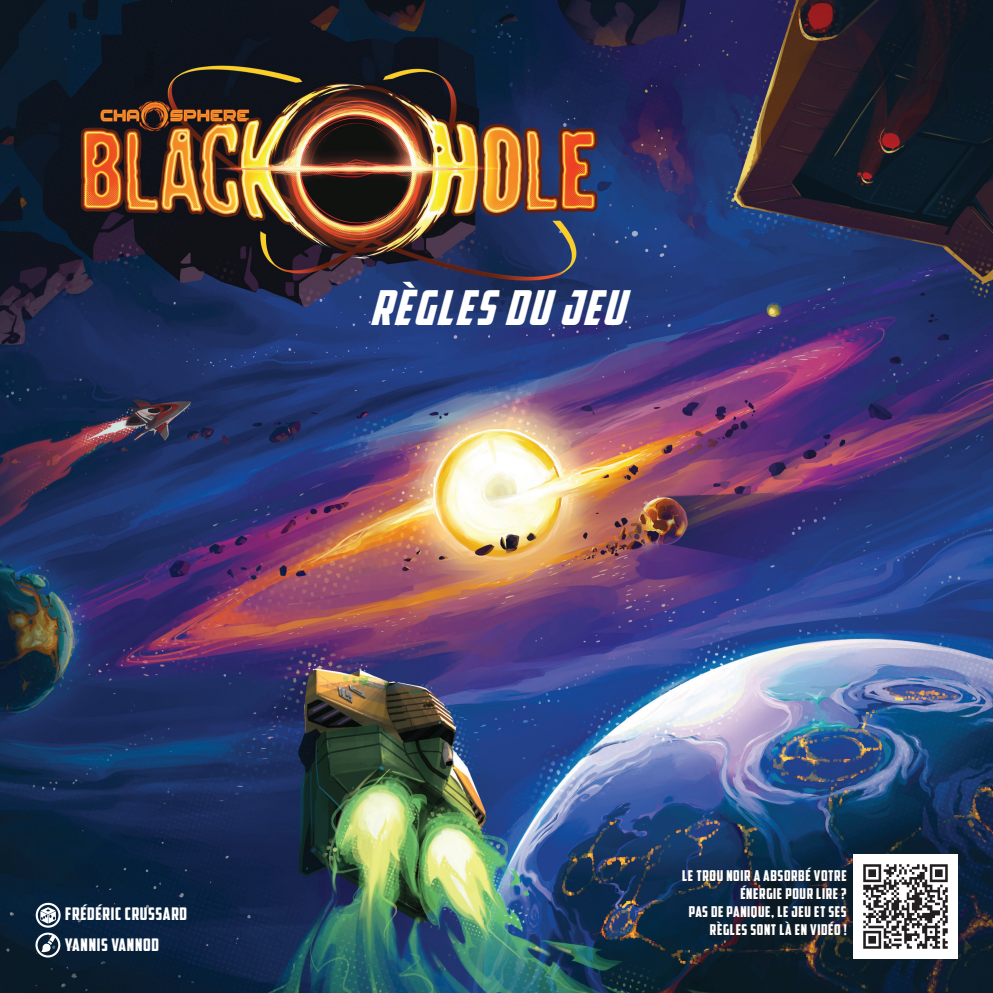
<style>
.page{position:relative;width:993px;height:993px;background:#fff}
.page>*{position:absolute;margin:0;border:0;box-sizing:border-box;transform-origin:0 0}
.t1{font:italic 48.38px "American Captain";color:#fff}
.t2{font:17.5px "American Captain";letter-spacing:.04em;color:#fff}
.t3{font:15px/18px "American Captain";letter-spacing:.04em;color:#fff;text-align:right}
</style>
<div class="page">
<img style="left:0;top:0;width:992px;height:992px">
<img style="left:853px;top:854px;width:104px;height:104px">
<svg style="left:35px;top:902px;width:26px;height:55px"></svg>
<div style="left:681px;top:866px;width:171px;height:74px;background:#231f20;opacity:.5"></div>
<p class="t1" style="left:369px;top:279px;width:270px">RÈGLESDUJEU</p>
<p class="t2" style="left:65px;top:902px;width:123px">FRÉDÉRIC CRUSSARD</p>
<p class="t2" style="left:65px;top:933px;width:96px">YANNIS VANNOD</p>
<p class="t3" style="left:682px;top:866px;width:166px">LE TROU NOIR A ABSORBÉ VOTRE<br>ÉNERGIE POUR LIRE ?</p>
<p class="t3" style="left:688px;top:902px;width:159px">PAS DE PANIQUE, LE JEU ET SES<br>RÈGLES SONT LÀ EN VIDÉO !</p>
</div>
